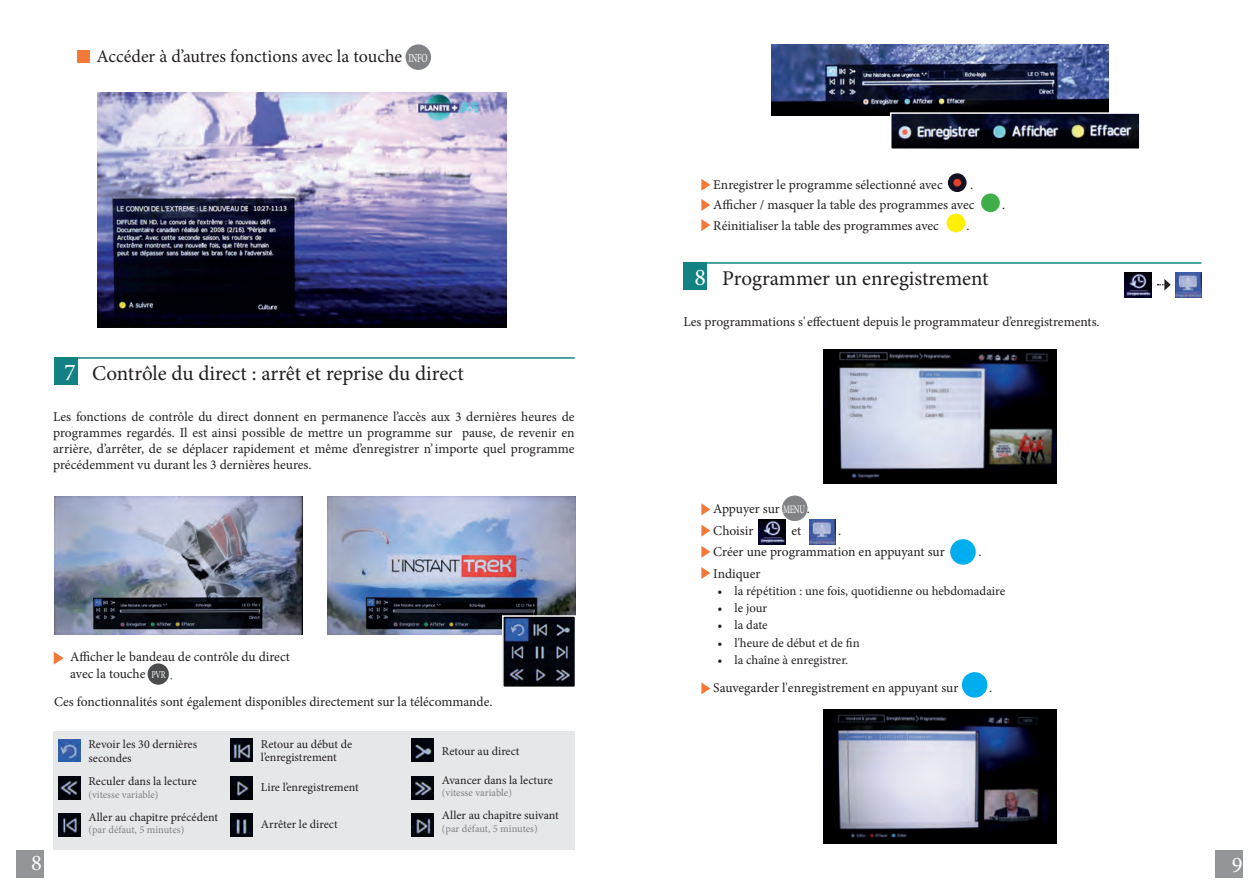
<style>
.page{position:relative;width:1259px;height:893px;background:#fff}
.page>*{position:absolute;margin:0;border:0;box-sizing:border-box;transform-origin:0 0}
.t1{font:22.5px "Minion Pro";color:#fff}
.t2{font:21px "Minion Pro";color:#231f20}
.t3{font:18px "Minion Pro";letter-spacing:-.005em;color:#231f20}
.t4{font:13.5px/16.2px "Minion Pro";color:#231f20}
.t5{font:12.75px "Minion Pro";color:#231f20}
.t6{font:12px/14.4px "Minion Pro";color:#231f20}
.t7{font:10.5px "Minion Pro";color:#808285}
.s1{font-size:12.3px;color:#fff}
.s2{font-size:24px;color:#fff}
.s3{font-size:10.5px;color:#fff}
.s4{color:#000001}
.s5{font-size:11.55px;color:#fff}
</style>
<div class="page">
<div style="left:405px;top:44px;width:26px;height:26px;background:#808285;border-radius:50%"></div>
<img style="left:98px;top:92px;width:408px;height:236px">
<div style="left:77px;top:50px;width:13px;height:13px;background:#f37939"></div>
<div style="left:148px;top:663px;width:21px;height:22px;background:#4b4c4d;border-radius:50%"></div>
<div style="left:53px;top:731px;width:521px;height:119px;background:#e6e7e9"></div>
<div style="left:54px;top:357px;width:24px;height:28px;background:#128382"></div>
<img style="left:327px;top:497px;width:248px;height:138px">
<img style="left:505px;top:618px;width:68px;height:67px">
<div style="left:502px;top:615px;width:74px;height:73px;border:2px solid #fff"></div>
<img style="left:58px;top:739px;width:23px;height:23px">
<img style="left:230px;top:739px;width:23px;height:23px">
<img style="left:411px;top:739px;width:23px;height:23px">
<img style="left:58px;top:813px;width:23px;height:23px">
<img style="left:230px;top:814px;width:23px;height:23px">
<img style="left:411px;top:814px;width:23px;height:23px">
<img style="left:58px;top:776px;width:23px;height:23px">
<img style="left:230px;top:776px;width:23px;height:23px">
<img style="left:411px;top:776px;width:23px;height:23px">
<img style="left:54px;top:497px;width:248px;height:138px">
<svg style="left:54px;top:652px;width:10px;height:13px"></svg>
<svg style="left:701px;top:179px;width:9px;height:12px"></svg>
<svg style="left:701px;top:199px;width:9px;height:12px"></svg>
<svg style="left:701px;top:219px;width:9px;height:12px"></svg>
<div style="left:981px;top:193px;width:19px;height:19px;background:#40ae49;border-radius:50%"></div>
<div style="left:948px;top:173px;width:18px;height:19px;background:#101224;border-radius:50%"></div>
<div style="left:953px;top:179px;width:8px;height:8px;background:#e14225;border-radius:50%"></div>
<div style="left:946px;top:214px;width:19px;height:18px;background:#fff101;border-radius:50%"></div>
<img style="left:771px;top:44px;width:337px;height:72px">
<img style="left:893px;top:115px;width:244px;height:32px">
<div style="left:890px;top:112px;width:250px;height:38px;border:2px solid #fff"></div>
<div style="left:782px;top:496px;width:25px;height:25px;background:#808285;border-radius:50%"></div>
<div style="left:683px;top:262px;width:24px;height:28px;background:#128382"></div>
<img style="left:823px;top:349px;width:234px;height:135px">
<img style="left:823px;top:709px;width:234px;height:135px">
<svg style="left:701px;top:503px;width:9px;height:12px"></svg>
<svg style="left:701px;top:525px;width:9px;height:12px"></svg>
<svg style="left:701px;top:546px;width:9px;height:12px"></svg>
<svg style="left:701px;top:567px;width:9px;height:12px"></svg>
<svg style="left:701px;top:682px;width:9px;height:12px"></svg>
<div style="left:17px;top:850px;width:27px;height:28px;background:#939598"></div>
<div style="left:1215px;top:850px;width:27px;height:28px;background:#939598"></div>
<img style="left:759px;top:519px;width:27px;height:25px">
<img style="left:1124px;top:272px;width:27px;height:25px">
<img style="left:809px;top:519px;width:26px;height:26px">
<img style="left:1175px;top:272px;width:26px;height:26px">
<hr style="left:701px;top:262px;width:500px;height:2px;background:#128382">
<hr style="left:70px;top:357px;width:504px;height:2px;background:#128382">
<svg style="left:1157px;top:279px;width:13px;height:12px"></svg>
<div style="left:950px;top:539px;width:25px;height:26px;background:#00aeef;border-radius:50%"></div>
<div style="left:962px;top:672px;width:25px;height:26px;background:#00aeef;border-radius:50%"></div>
<h3 class="t3" style="left:97px;top:44px;width:332px">Accéder à d’autres fonctions avec la touche <span class="s1">INFO</span></h3>
<h2 class="t2" style="left:64px;top:359px;width:401px"><span class="s2">7</span> Contrôle du direct : arrêt et reprise du direct</h2>
<p class="t4" style="left:53px;top:408px;width:523px;text-align:justify">Les fonctions de contrôle du direct donnent en permanence l’accès aux 3 dernières heures de programmes regardés. Il est ainsi possible de mettre un programme sur pause, de revenir en arrière, d’arrêter, de se déplacer rapidement et même d’enregistrer n’importe quel programme précédemment vu durant les 3 dernières heures.</p>
<p class="t4" style="left:70px;top:649px;width:221px">Afficher le bandeau de contrôle du direct avec la touche <span class="s3">PVR</span> <span class="s4">.</span></p>
<p class="t4" style="left:54px;top:694px;width:440px">Ces fonctionnalités sont également disponibles directement sur la télécommande.</p>
<p class="t6" style="left:88px;top:737px;width:110px">Revoir les 30 dernières secondes</p>
<p class="t6" style="left:88px;top:774px;width:110px">Reculer dans la lecture</p>
<p class="t7" style="left:88px;top:787px;width:72px">(vitesse variable)</p>
<p class="t6" style="left:88px;top:810px;width:131px">Aller au chapitre précédent</p>
<p class="t7" style="left:88px;top:823px;width:97px">(par défaut, 5 minutes)</p>
<p class="t6" style="left:261px;top:737px;width:93px;line-height:13.5px">Retour au début de l’enregistrement</p>
<p class="t6" style="left:261px;top:780px;width:99px">Lire l’enregistrement</p>
<p class="t6" style="left:261px;top:817px;width:78px">Arrêter le direct</p>
<p class="t6" style="left:442px;top:744px;width:79px">Retour au direct</p>
<p class="t6" style="left:442px;top:773px;width:112px">Avancer dans la lecture</p>
<p class="t7" style="left:442px;top:786px;width:72px">(vitesse variable)</p>
<p class="t6" style="left:442px;top:808px;width:118px">Aller au chapitre suivant</p>
<p class="t7" style="left:442px;top:821px;width:97px">(par défaut, 5 minutes)</p>
<p class="t4" style="left:713px;top:176px;width:231px">Enregistrer le programme sélectionné avec</p>
<p class="t4" style="left:713px;top:174px;width:263px;line-height:20.4px;text-align:right">.<br>Afficher / masquer la table des programmes avec</p>
<p class="t4" style="left:1002px;top:197px;width:5px">.</p>
<p class="t4" style="left:713px;top:217px;width:227px">Réinitialiser la table des programmes avec</p>
<p class="t4" style="left:966px;top:217px;width:5px">.</p>
<h2 class="t2" style="left:694px;top:264px;width:296px"><span class="s2">8</span> Programmer un enregistrement</h2>
<p class="t4" style="left:683px;top:314px;width:418px">Les programmations s' effectuent depuis le programmateur d’enregistrements.</p>
<p class="t4" style="left:713px;top:498px;width:98px;line-height:21.5px">Appuyer sur <span class="s5">MENU</span> .<br>Choisir</p>
<p class="t4" style="left:791px;top:522px;width:11px">et</p>
<p class="t4" style="left:713px;top:520px;width:233px;line-height:21.5px;text-indent:125px">.<br>Créer une programmation en appuyant sur</p>
<p class="t4" style="left:978px;top:544px;width:5px">.</p>
<p class="t4" style="left:713px;top:565px;width:49px">Indiquer</p>
<p class="t5" style="left:717px;top:582px;width:289px">• la répétition : une fois, quotidienne ou hebdomadaire</p>
<p class="t5" style="left:717px;top:600px;width:51px">• le jour</p>
<p class="t5" style="left:717px;top:617px;width:52px">• la date</p>
<p class="t5" style="left:717px;top:634px;width:144px">• l'heure de début et de fin</p>
<p class="t5" style="left:717px;top:651px;width:132px">• la chaîne à enregistrer.</p>
<p class="t4" style="left:713px;top:679px;width:247px">Sauvegarder l'enregistrement en appuyant sur</p>
<p class="t4" style="left:989px;top:679px;width:5px">.</p>
<h1 class="t1" style="left:31px;top:848px;width:12px">8</h1>
<h1 class="t1" style="left:1231px;top:850px;width:12px">9</h1>
</div>
